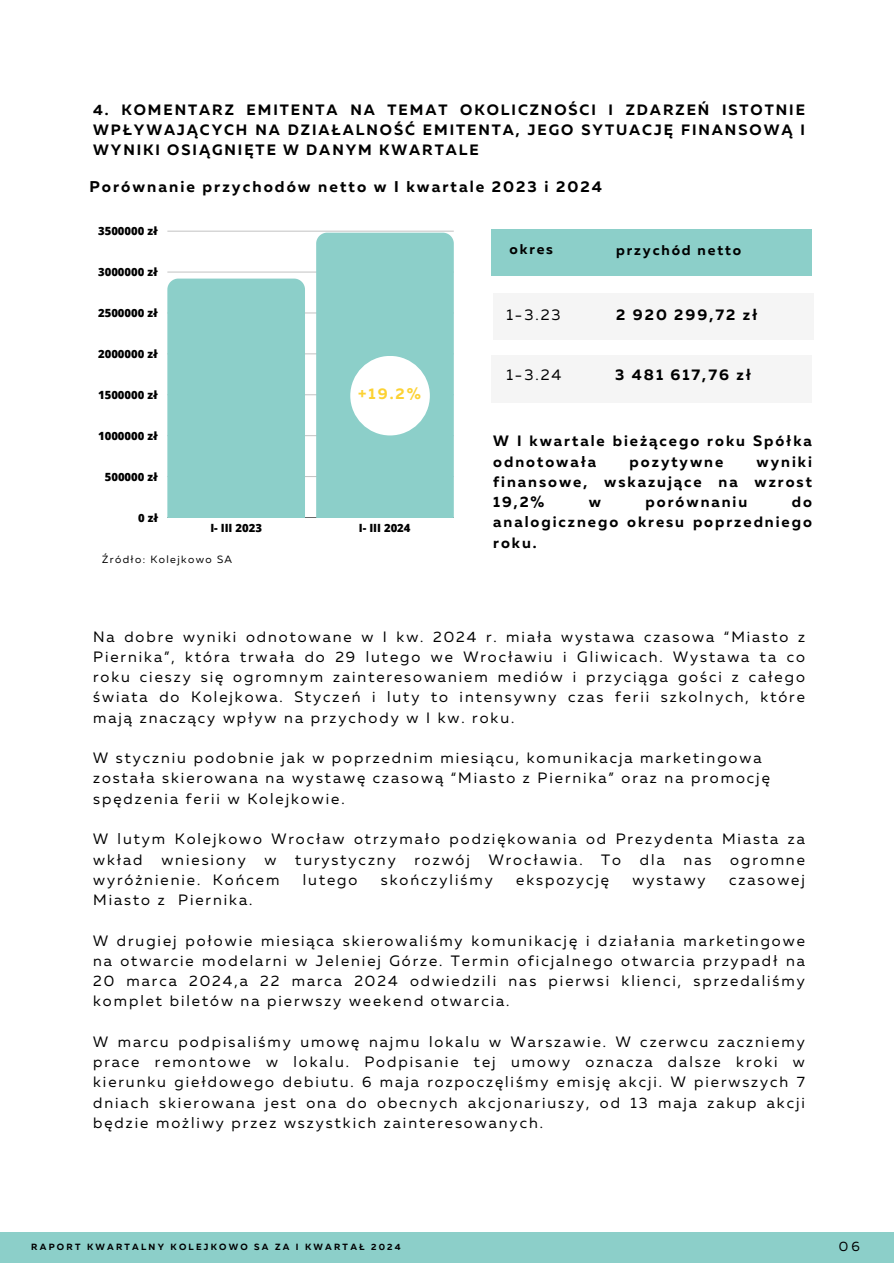
<style>
.page{position:relative;width:894px;height:1264px;background:#fff}
.page>*{position:absolute;margin:0;border:0;box-sizing:border-box;transform-origin:0 0}
.t1{font:700 15.6px "Muller";letter-spacing:.13em;color:#000}
.t2{font:700 15.45px "Muller";letter-spacing:.13em;color:#000}
.t3{font:15.45px "Muller";color:#000}
.t4{font:700 15.45px "Muller";color:#fcd234}
.t5{font:15px/20.2px "Muller";letter-spacing:.13em;color:#000;text-align:justify}
.t6{font:700 15px/20.2px "Muller";letter-spacing:.13em;color:#000;text-align:justify}
.t7{font:700 14.1px "Muller";letter-spacing:.13em;color:#000}
.t8{font:13.5px "Muller";color:#000001}
.t9{font:800 11.25px "Open Sans";color:#000}
.t10{font:10.5px "Muller";letter-spacing:.13em;color:#000}
.t11{font:700 9px "Muller";letter-spacing:.245em;color:#000001}
</style>
<div class="page">
<div style="left:0;top:1232px;width:893px;height:30px;background:#8ccfc9"></div>
<hr style="left:167px;top:517px;width:286px;height:1px;background:#000">
<hr style="left:167px;top:476px;width:286px;height:1px;background:#000">
<hr style="left:167px;top:435px;width:286px;height:1px;background:#000">
<hr style="left:167px;top:394px;width:286px;height:1px;background:#000">
<hr style="left:167px;top:353px;width:286px;height:1px;background:#000">
<hr style="left:167px;top:313px;width:286px;height:1px;background:#000">
<hr style="left:167px;top:272px;width:286px;height:1px;background:#000">
<hr style="left:167px;top:231px;width:286px;height:1px;background:#000">
<div style="left:167px;top:278px;width:138px;height:239px;background:#8ccfc9"></div>
<div style="left:316px;top:233px;width:137px;height:284px;background:#8ccfc9"></div>
<div style="left:493px;top:293px;width:320px;height:46px;background:#f5f5f5"></div>
<div style="left:491px;top:356px;width:321px;height:46px;background:#f5f5f5"></div>
<div style="left:491px;top:229px;width:321px;height:46px;background:#8ccfc9"></div>
<div style="left:350px;top:356px;width:80px;height:79px;background:#fff;border-radius:50%"></div>
<h1 class="t6" style="left:93px;top:101px;width:713px">4. KOMENTARZ EMITENTA NA TEMAT OKOLICZNOŚCI I ZDARZEŃ ISTOTNIE WPŁYWAJĄCYCH NA DZIAŁALNOŚĆ EMITENTA, JEGO SYTUACJĘ FINANSOWĄ I WYNIKI OSIĄGNIĘTE W DANYM KWARTALE</h1>
<p class="t1" style="left:89px;top:180px;width:514px">Porównanie przychodów netto w I kwartale 2023 i 2024</p>
<p class="t9" style="left:98px;top:223px;width:61px">3500000 zł</p>
<p class="t9" style="left:98px;top:264px;width:61px">3000000 zł</p>
<p class="t9" style="left:98px;top:305px;width:61px">2500000 zł</p>
<p class="t9" style="left:98px;top:346px;width:61px">2000000 zł</p>
<p class="t9" style="left:98px;top:387px;width:61px">1500000 zł</p>
<p class="t9" style="left:98px;top:428px;width:61px">1000000 zł</p>
<p class="t9" style="left:105px;top:468px;width:55px">500000 zł</p>
<p class="t9" style="left:138px;top:509px;width:21px">0 zł</p>
<h2 class="t4" style="left:358px;top:386px;width:64px">+19.2%</h2>
<p class="t9" style="left:210px;top:520px;width:53px">I- III 2023</p>
<p class="t9" style="left:359px;top:520px;width:53px">I- III 2024</p>
<h3 class="t10" style="left:102px;top:555px;width:131px">Źródło: Kolejkowo SA</h3>
<h2 class="t7" style="left:509px;top:243px;width:45px">okres</h2>
<p class="t7" style="left:616px;top:244px;width:126px">przychód netto</p>
<h2 class="t3" style="left:506px;top:308px;width:56px">1-3.23</h2>
<h3 class="t2" style="left:616px;top:308px;width:143px">2 920 299,72 zł</h3>
<h2 class="t3" style="left:506px;top:368px;width:57px">1-3.24</h2>
<p class="t2" style="left:615px;top:368px;width:138px">3 481 617,76 zł</p>
<h2 class="t6" style="left:493px;top:432px;width:320px">W I kwartale bieżącego roku Spółka odnotowała</h2>
<h2 class="t6" style="left:493px;top:452px;width:320px;text-indent:263px">wyniki finansowe, wskazujące na wzrost 19,2%</h2>
<h2 class="t6" style="left:629px;top:452px;width:95px">pozytywne</h2>
<h2 class="t6" style="left:588px;top:493px;width:14px">w</h2>
<h2 class="t6" style="left:645px;top:493px;width:103px">porównaniu</h2>
<h2 class="t6" style="left:493px;top:493px;width:320px;text-indent:298px">do analogicznego okresu poprzedniego roku.</h2>
<h3 class="t5" style="left:93px;top:627px;width:713px">Na dobre wyniki odnotowane w I kw. 2024 r. miała wystawa czasowa “Miasto z Piernika”, która trwała do 29 lutego we Wrocławiu i Gliwicach. Wystawa ta co roku cieszy się ogromnym zainteresowaniem mediów i przyciąga gości z całego świata do Kolejkowa. Styczeń i luty to intensywny czas ferii szkolnych, które mają znaczący wpływ na przychody w I kw. roku.</h3>
<h3 class="t5" style="left:93px;top:749px;width:678px;text-align:left">W styczniu podobnie jak w poprzednim miesiącu, komunikacja marketingowa została skierowana na wystawę czasową “Miasto z Piernika” oraz na promocję spędzenia ferii w Kolejkowie.</h3>
<h3 class="t5" style="left:93px;top:830px;width:713px">W lutym Kolejkowo Wrocław otrzymało podziękowania od Prezydenta Miasta za wkład wniesiony w turystyczny rozwój Wrocławia. To dla nas ogromne wyróżnienie. Końcem</h3>
<h3 class="t5" style="left:303px;top:870px;width:56px">lutego</h3>
<h3 class="t5" style="left:381px;top:870px;width:113px">skończyliśmy</h3>
<h3 class="t5" style="left:516px;top:870px;width:94px">ekspozycję</h3>
<h3 class="t5" style="left:632px;top:870px;width:75px">wystawy</h3>
<h3 class="t5" style="left:729px;top:870px;width:77px">czasowej</h3>
<h3 class="t5" style="left:93px;top:890px;width:161px">Miasto z Piernika.</h3>
<h3 class="t5" style="left:93px;top:931px;width:713px">W drugiej połowie miesiąca skierowaliśmy komunikację i działania marketingowe na otwarcie modelarni w Jeleniej Górze. Termin oficjalnego otwarcia przypadł na 20 marca 2024,a 22 marca 2024 odwiedzili nas pierwsi klienci, sprzedaliśmy komplet biletów na pierwszy weekend otwarcia.</h3>
<h3 class="t5" style="left:93px;top:1032px;width:713px">W marcu podpisaliśmy umowę najmu lokalu w Warszawie. W czerwcu zaczniemy prace remontowe w lokalu. Podpisanie tej umowy oznacza dalsze kroki w kierunku giełdowego debiutu. 6 maja rozpoczęliśmy emisję akcji. W pierwszych 7 dniach skierowana jest ona do obecnych akcjonariuszy, od 13 maja zakup akcji będzie możliwy przez wszystkich zainteresowanych.</h3>
<h4 class="t11" style="left:31px;top:1242px;width:371px">RAPORT KWARTALNY KOLEJKOWO SA ZA I KWARTAŁ 2024</h4>
<h2 class="t8" style="left:838px;top:1240px;width:23px">06</h2>
</div>
